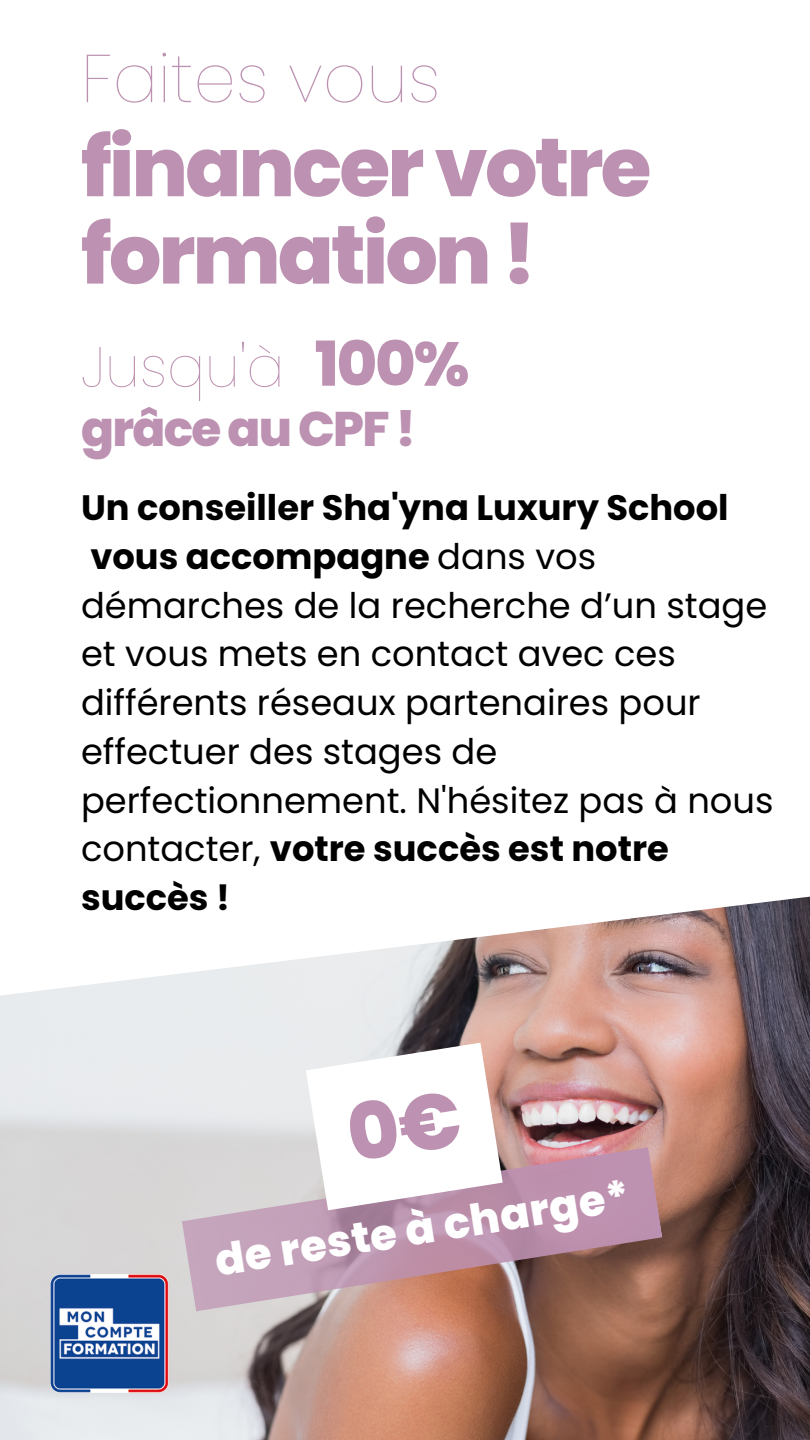
<style>
.page{position:relative;width:810px;height:1440px;background:#fff}
.page>*{position:absolute;margin:0;border:0;box-sizing:border-box;transform-origin:0 0}
.t1{font:800 82.4px/87.3px "Poppins";letter-spacing:-.035em;color:#bd91b1}
.t2{font:100 67.5px "Poppins";color:#bd91b1}
.t3{font:100 56.5px "Poppins";color:#bd91b1}
.t4{font:800 48.5px "Poppins";letter-spacing:-.035em;color:#bd91b1}
.t5{font:800 43.3px "Poppins";color:#fff}
.t6{font:35.3px/48.8px "Poppins";color:#000}
.s1{font-weight:800;font-size:61.8px}
.s2{font-weight:700}
</style>
<div class="page">
<img style="left:0;top:1002px;width:810px;height:438px">
<svg style="left:0;top:896px;width:810px;height:106px"></svg>
<svg style="left:182px;top:1147px;width:481px;height:164px;background:#ba95a0"></svg>
<img style="left:51px;top:1275px;width:117px;height:117px">
<svg style="left:306px;top:1043px;width:197px;height:167px"></svg>
<h2 class="t2" style="left:81px;top:31px;width:361px">Faites vous</h2>
<h1 class="t1" style="left:81px;top:124px;width:572px">financer votre formation !</h1>
<h3 class="t3" style="left:81px;top:327px;width:390px">Jusqu'à <span class="s1">100%</span></h3>
<h3 class="t4" style="left:81px;top:396px;width:337px">grâce au CPF !</h3>
<p class="t6" style="left:81px;top:483px;width:694px"><span class="s2">Un conseiller Sha'yna Luxury School vous accompagne</span> dans vos démarches de la recherche d’un stage et vous mets en contact avec ces différents réseaux partenaires pour effectuer des stages de perfectionnement. N'hésitez pas à nous contacter, <span class="s2">votre succès est notre succès !</span></p>
<p class="t5" style="left:211px;top:1231px;width:420px;rotate:-9deg">de reste à charge*</p>
</div>
